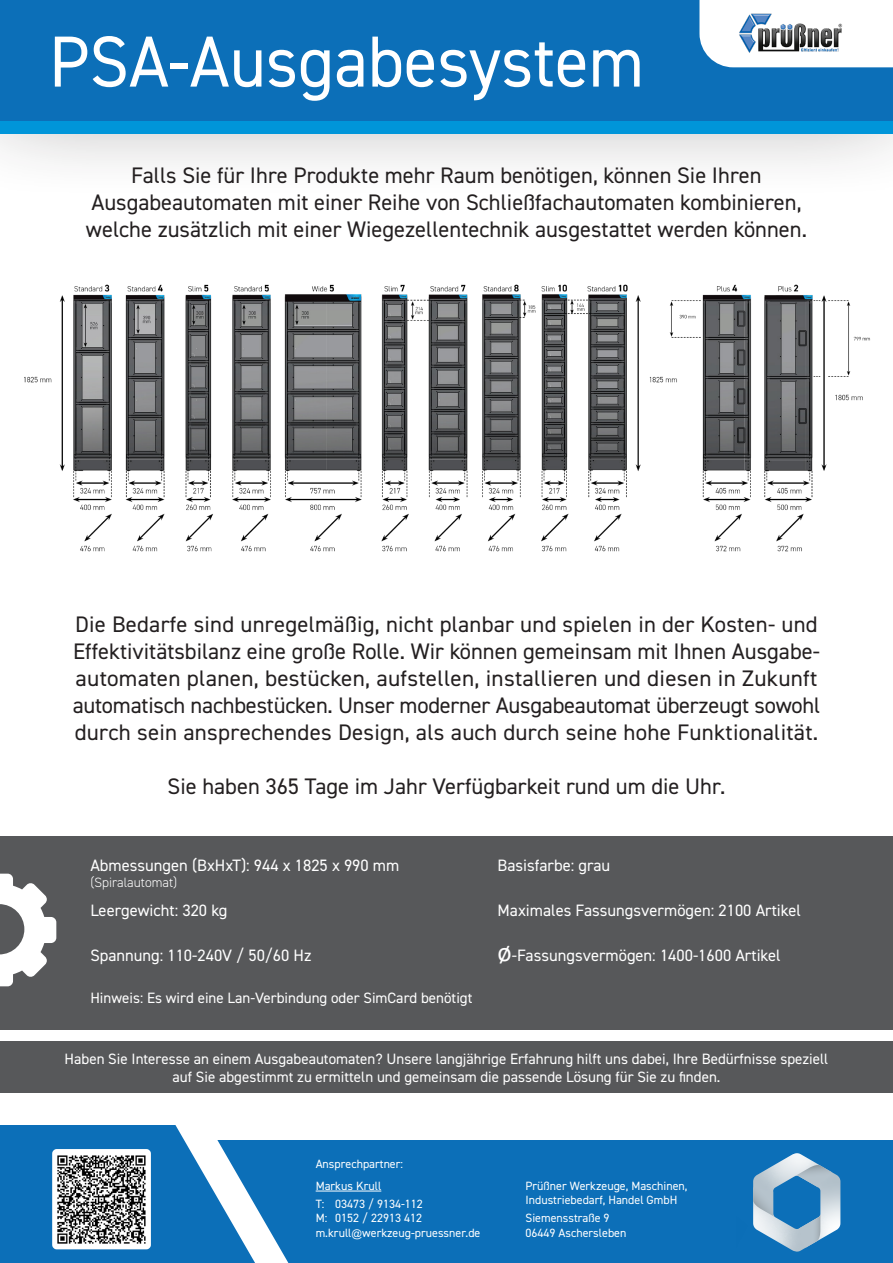
<style>
.page{position:relative;width:893px;height:1263px;background:#fff}
.page>*{position:absolute;margin:0;border:0;box-sizing:border-box;transform-origin:0 0}
.t1{font:72.45px "DIN2014";color:#fff;scale:.95 1}
.t2{font:22.5px/27px "DIN2014";color:#231f20;text-align:center}
.t3{font:16.5px "DIN2014";color:#fff}
.t4{font:15px/18px "DIN2014";color:#fff;text-align:center}
.t5{font:300 13.5px "DIN2014";color:#fff}
.t6{font:12px/14.4px "DIN2014";color:#fff}
.s1{font-family:"Calibri";font-size:27px}
.s2{font-family:"Arial";font-size:10.5px}
</style>
<div class="page">
<img style="left:24px;top:284px;width:847px;height:268px">
<div style="left:0;top:1125px;width:893px;height:138px;background:#0c6fb8"></div>
<svg style="left:175px;top:1125px;width:113px;height:138px"></svg>
<hr style="left:316px;top:1191px;width:65px;height:1px;background:#fff">
<img style="left:57px;top:1154px;width:89px;height:90px">
<div style="left:52px;top:1149px;width:99px;height:100px;border:4px solid #fff;border-radius:2px"></div>
<svg style="left:763px;top:1153px;width:77px;height:99px"></svg>
<img style="left:753px;top:1171px;width:10px;height:63px">
<div style="left:192px;top:1111px;width:701px;height:29px;background:#fff"></div>
<div style="left:0;top:1042px;width:893px;height:51px;background:#57585a"></div>
<div style="left:0;top:837px;width:893px;height:193px;background:#57585a"></div>
<svg style="left:0;top:874px;width:56px;height:112px"></svg>
<div style="left:0;top:0;width:893px;height:202px;background:#231f20;opacity:.5"></div>
<div style="left:0;top:0;width:893px;height:128px;background:#0c6fb8"></div>
<div style="left:699px;top:0;width:194px;height:67px;background:#fff"></div>
<img style="left:737px;top:13px;width:107px;height:43px">
<div style="left:0;top:121px;width:893px;height:13px;background:#0095d9"></div>
<p class="t1" style="left:49px;top:16px;width:628px">PSA-Ausgabesystem</p>
<p class="t2" style="left:91px;top:161px;width:712px">Falls Sie für Ihre Produkte mehr Raum benötigen, können Sie Ihren<br>Ausgabeautomaten mit einer Reihe von Schließfachautomaten kombinieren,</p>
<p class="t2" style="left:86px;top:215px;width:722px">welche zusätzlich mit einer Wiegezellentechnik ausgestattet werden können.</p>
<p class="t2" style="left:73px;top:610px;width:749px;text-align:left">Die Bedarfe sind unregelmäßig, nicht planbar und spielen in der Kosten- und Effektivitätsbilanz eine große Rolle. Wir können gemeinsam mit Ihnen Ausgabe&shy;automaten planen, bestücken, aufstellen, installieren und diesen in Zukunft automatisch nachbestücken. Unser moderner Ausgabeautomat überzeugt sowohl durch sein ansprechendes Design, als auch durch seine hohe Funktionalität.</p>
<p class="t2" style="left:168px;top:772px;width:559px">Sie haben 365 Tage im Jahr Verfügbarkeit rund um die Uhr.</p>
<p class="t3" style="left:90px;top:855px;width:310px">Abmessungen (BxHxT): 944 x 1825 x 990 mm</p>
<p class="t3" style="left:90px;top:900px;width:139px">Leergewicht: 320 kg</p>
<p class="t3" style="left:90px;top:945px;width:223px">Spannung: 110-240V / 50/60 Hz</p>
<p class="t5" style="left:90px;top:874px;width:88px">(Spiralautomat)</p>
<p class="t4" style="left:90px;top:988px;width:384px">Hinweis: Es wird eine Lan-Verbindung oder SimCard benötigt</p>
<p class="t3" style="left:497px;top:855px;width:114px">Basisfarbe: grau</p>
<p class="t3" style="left:497px;top:900px;width:305px">Maximales Fassungsvermögen: 2100 Artikel</p>
<p class="t3" style="left:497px;top:945px;width:285px"><span class="s1">ø</span>-Fassungsvermögen: 1400-1600 Artikel</p>
<p class="t4" style="left:65px;top:1050px;width:765px">Haben Sie Interesse an einem Ausgabeautomaten? Unsere langjährige Erfahrung hilft uns dabei, Ihre Bedürfnisse speziell auf Sie abgestimmt zu ermitteln und gemeinsam die passende Lösung für Sie zu finden.</p>
<p class="t6" style="left:316px;top:1156px;width:89px">Ansprechpartner:</p>
<p class="t6" style="left:316px;top:1178px;width:67px">Markus Krull</p>
<p class="t6" style="left:316px;top:1196px;width:109px">T: 03473 / 9134-112</p>
<p class="t6" style="left:316px;top:1211px;width:108px">M: 0152 / 22913 412</p>
<p class="t6" style="left:316px;top:1225px;width:166px">m.krull<span class="s2">@</span>werkzeug-pruessner.de</p>
<p class="t6" style="left:525px;top:1178px;width:163px">Prüßner Werkzeuge, Maschinen,<br>Industriebedarf, Handel GmbH</p>
<p class="t6" style="left:525px;top:1211px;width:86px">Siemensstraße 9</p>
<p class="t6" style="left:525px;top:1225px;width:102px">06449 Aschersleben</p>
</div>
